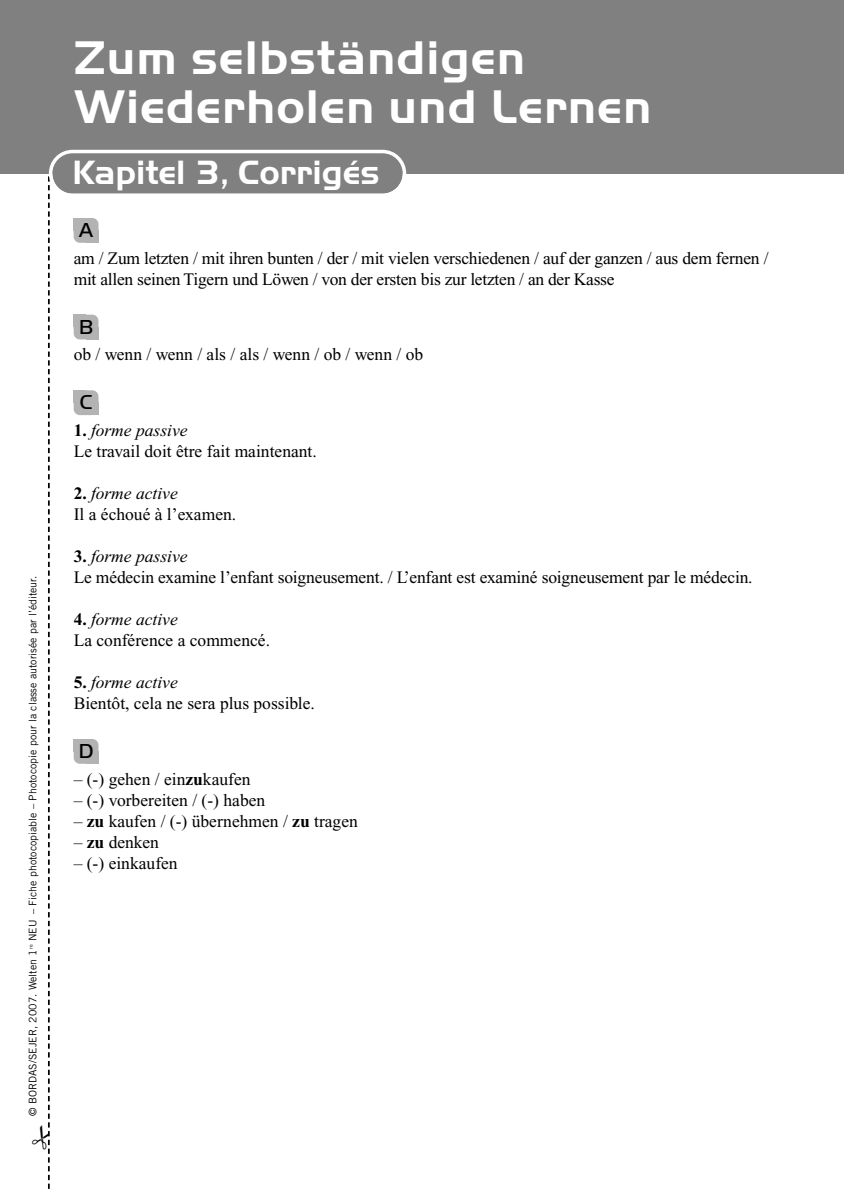
<style>
.page{position:relative;width:844px;height:1190px;background:#fff}
.page>*{position:absolute;margin:0;border:0;box-sizing:border-box;transform-origin:0 0}
.t1{font:700 49px/49px "Handel Gothic";letter-spacing:.02em;color:#fff}
.t2{font:700 35px "Handel Gothic";color:#fff}
.t3{font:300 21px "Handel Gothic";color:#000}
.t4{font:17.5px/21px "Times";letter-spacing:-.01em;color:#000}
.t5{font:10.5px "Trade Gothic";color:#000}
.s1{font-weight:700}
.s2{font-style:italic}
</style>
<div class="page">
<div style="left:0;top:0;width:843px;height:173px;background:#808080"></div>
<svg style="left:32px;top:149px;width:374px;height:1040px"></svg>
<p class="t5" style="left:29px;top:1116px;width:542px;rotate:-90deg">© BORDAS/SEJER, 2007. Welten 1<sup>re</sup> NEU – Fiche photocopiable – Photocopie pour la classe autorisée par l’éditeur.</p>
<h1 class="t1" style="left:74px;top:38px;width:579px">Zum selbständigen<br>Wiederholen und Lernen</h1>
<h2 class="t2" style="left:72px;top:161px;width:309px">Kapitel 3, Corrigés</h2>
<p class="t3" style="left:79px;top:223px;width:16px">A</p>
<p class="t4" style="left:74px;top:249px;width:696px">am / Zum letzten / mit ihren bunten / der / mit vielen verschiedenen / auf der ganzen / aus dem fernen / mit allen seinen Tigern und Löwen / von der ersten bis zur letzten / an der Kasse</p>
<p class="t3" style="left:79px;top:320px;width:16px">B</p>
<p class="t4" style="left:74px;top:346px;width:351px">ob / wenn / wenn / als / als / wenn / ob / wenn / ob</p>
<p class="t3" style="left:80px;top:395px;width:14px">C</p>
<p class="t4" style="left:74px;top:421px;width:245px"><span class="s1">1.</span> <span class="s2">forme passive<br></span>Le travail doit être fait maintenant.</p>
<p class="t4" style="left:74px;top:484px;width:164px"><span class="s1">2.</span> <span class="s2">forme active<br></span>Il a échoué à l’examen.</p>
<p class="t4" style="left:74px;top:547px;width:680px"><span class="s1">3.</span> <span class="s2">forme passive<br></span>Le médecin examine l’enfant soigneusement. / L’enfant est examiné soigneusement par le médecin.</p>
<p class="t4" style="left:74px;top:610px;width:198px"><span class="s1">4.</span> <span class="s2">forme active<br></span>La conférence a commencé.</p>
<p class="t4" style="left:74px;top:673px;width:243px"><span class="s1">5.</span> <span class="s2">forme active<br></span>Bientôt, cela ne sera plus possible.</p>
<p class="t3" style="left:79px;top:744px;width:16px">D</p>
<p class="t4" style="left:74px;top:770px;width:178px">– (-) gehen / ein<span class="s1">zu</span>kaufen</p>
<p class="t4" style="left:74px;top:791px;width:193px">– (-) vorbereiten / (-) haben</p>
<p class="t4" style="left:74px;top:812px;width:286px">– <span class="s1">zu</span> kaufen / (-) übernehmen / <span class="s1">zu</span> tragen</p>
<p class="t4" style="left:74px;top:833px;width:87px">– <span class="s1">zu</span> denken</p>
<p class="t4" style="left:74px;top:854px;width:105px">– (-) einkaufen</p>
</div>
